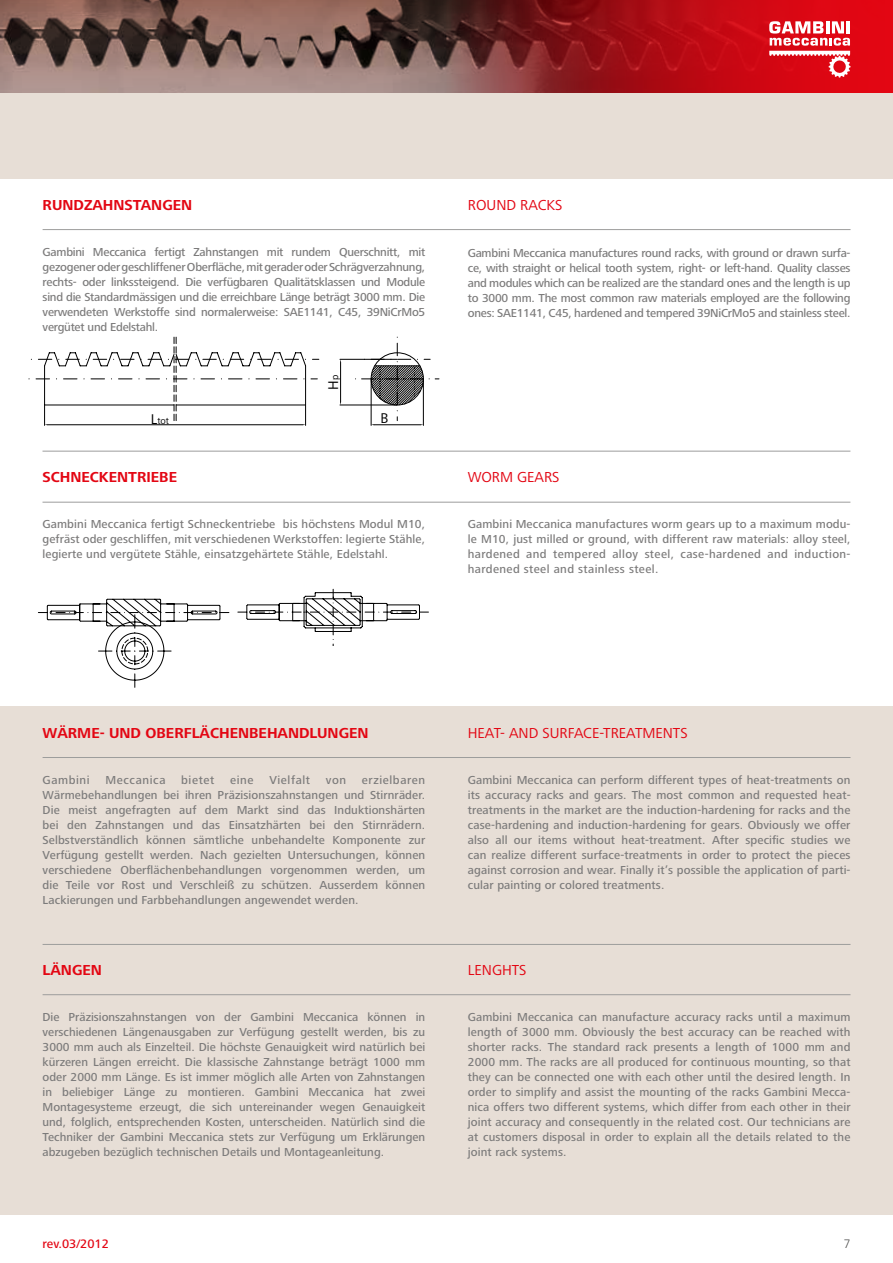
<style>
.page{position:relative;width:893px;height:1263px;background:#fff}
.page>*{position:absolute;margin:0;border:0;box-sizing:border-box;transform-origin:0 0}
.t1{font:700 15px "Frutiger Next LT";color:#e30613}
.t2{font:15px "Frutiger Next LT";letter-spacing:.105em;color:#e30613}
.t3{font:14.7px "Frutiger Next LT";color:#000}
.t4{font:500 12.75px "Frutiger Next LT";color:#e30613}
.t5{font:300 12.75px "Frutiger Next LT";color:#4a4a49}
.t6{font:500 12px/15px "Frutiger Next LT";letter-spacing:.01em;color:#7c7b7b;text-align:justify}
.t7{font:500 12px "Frutiger Next LT";letter-spacing:.05em;color:#7c7b7b}
.t8{font:9.75px "Frutiger Next LT";color:#000}
.s1{font-size:9.75px}
.s2{font-size:14.7px}
</style>
<div class="page">
<svg style="left:0;top:0;width:447px;height:94px;background:#81665f"></svg>
<svg style="left:447px;top:0;width:446px;height:94px;background:#a5171e"></svg>
<svg style="left:769px;top:21px;width:81px;height:57px"></svg>
<div style="left:0;top:94px;width:893px;height:85px;background:#e7ded6"></div>
<hr style="left:43px;top:229px;width:807px;height:1px;background:#9d9d9c">
<hr style="left:43px;top:502px;width:807px;height:1px;background:#9d9d9c">
<hr style="left:43px;top:451px;width:807px;height:1px;background:#9d9d9c">
<div style="left:0;top:706px;width:893px;height:509px;background:#e7ded6"></div>
<hr style="left:43px;top:757px;width:807px;height:1px;background:#9d9d9c">
<hr style="left:43px;top:994px;width:807px;height:1px;background:#9d9d9c">
<hr style="left:43px;top:944px;width:807px;height:1px;background:#9d9d9c">
<svg style="left:237px;top:588px;width:191px;height:58px"></svg>
<svg style="left:38px;top:599px;width:191px;height:89px"></svg>
<svg style="left:29px;top:337px;width:290px;height:88px"></svg>
<svg style="left:355px;top:337px;width:84px;height:88px"></svg>
<hr style="left:340px;top:362px;width:1px;height:40px;background:#000">
<hr style="left:340px;top:359px;width:57px;height:1px;background:#000">
<hr style="left:340px;top:405px;width:57px;height:1px;background:#000">
<p class="t1" style="left:43px;top:196px;width:151px">RUNDZAHNSTANGEN</p>
<p class="t6" style="left:43px;top:244px;width:384px">Gambini Meccanica fertigt Zahnstangen mit rundem Querschnitt, mit gezogener oder geschliffener Oberfläche, mit gerader oder Schrägverzahnung, rechts- oder linkssteigend. Die verfügbaren Qualitätsklassen und Module sind die Standardmässigen und die erreichbare Länge beträgt 3000 mm. Die verwendeten Werkstoffe sind normalerweise: SAE1141, C45, 39NiCrMo5 vergütet und Edelstahl.</p>
<p class="t3" style="left:325px;top:390px;width:16px;rotate:-90deg">H<span class="s1">P</span></p>
<p class="t8" style="left:151px;top:415px;width:20px"><span class="s2">L</span>TOT</p>
<p class="t3" style="left:380px;top:410px;width:10px">B</p>
<p class="t1" style="left:43px;top:469px;width:136px">SCHNECKENTRIEBE</p>
<p class="t6" style="left:43px;top:517px;width:384px">Gambini Meccanica fertigt Schneckentriebe bis höchstens Modul M10, gefräst oder geschliffen, mit verschiedenen Werkstoffen: legierte Stähle, legierte und vergütete Stähle, einsatzgehärtete Stähle, Edelstahl.</p>
<p class="t2" style="left:468px;top:196px;width:87px">ROUND RACKS</p>
<p class="t6" style="left:468px;top:245px;width:384px">Gambini Meccanica manufactures round racks, with ground or drawn surfa&shy;ce, with straight or helical tooth system, right- or left-hand. Quality classes and modules which can be realized are the standard ones and the length is up to 3000 mm. The most common raw materials employed are the following ones: SAE1141, C45, hardened and tempered 39NiCrMo5 and stainless steel.</p>
<p class="t2" style="left:468px;top:469px;width:92px">WORM GEARS</p>
<p class="t6" style="left:468px;top:516px;width:384px">Gambini Meccanica manufactures worm gears up to a maximum modu&shy;le M10, just milled or ground, with different raw materials: alloy steel, hardened and tempered alloy steel, case-hardened and induction&shy;hardened steel and stainless steel.</p>
<p class="t1" style="left:43px;top:724px;width:328px">WÄRME- UND OBERFLÄCHENBEHANDLUNGEN</p>
<p class="t2" style="left:468px;top:724px;width:169px">H EAT- AND SURFACE-TREATM</p>
<p class="t2" style="left:655px;top:724px;width:26px">ENTS</p>
<p class="t7" style="left:43px;top:773px;width:49px">Gambini</p>
<p class="t7" style="left:105px;top:773px;width:62px">Meccanica</p>
<p class="t6" style="left:181px;top:772px;width:35px">bietet</p>
<p class="t6" style="left:230px;top:772px;width:25px">eine</p>
<p class="t7" style="left:269px;top:773px;width:42px">Vielfalt</p>
<p class="t6" style="left:326px;top:772px;width:22px">von</p>
<p class="t6" style="left:43px;top:772px;width:384px;text-indent:319px">erzielbaren Wärmebehandlungen bei ihren Präzisionszahnstangen und Stirnräder.<br>Die meist angefragten auf dem Markt sind das Induktionshärten bei den Zahnstangen und das Einsatzhärten bei den Stirnrädern.<br>Selbstverständlich können sämtliche unbehandelte Komponente zur Verfügung gestellt werden. Nach gezielten Untersuchungen, können verschiedene Oberflächenbehandlungen vorgenommen werden, um die Teile vor Rost und Verschleiß zu schützen. Ausserdem können Lackierungen und Farbbehandlungen angewendet werden.</p>
<p class="t6" style="left:468px;top:772px;width:384px">Gambini Meccanica can perform different types of heat-treatments on its accuracy racks and gears. The most common and requested heat&shy;treatments in the market are the induction-hardening for racks and the case-hardening and induction-hardening for gears. Obviously we offer also all our items without heat-treatment. After specific studies we can realize different surface-treatments in order to protect the pieces against corrosion and wear. Finally it’s possible the application of parti&shy;cular painting or colored treatments.</p>
<p class="t1" style="left:43px;top:961px;width:61px">LÄNGEN</p>
<p class="t2" style="left:468px;top:961px;width:52px">LENGHTS</p>
<p class="t6" style="left:43px;top:1009px;width:384px">Die Präzisionszahnstangen von der Gambini Meccanica können in verschiedenen Längenausgaben zur Verfügung gestellt werden, bis zu 3000 mm auch als Einzelteil. Die höchste Genauigkeit wird natürlich bei kürzeren Längen erreicht. Die klassische Zahnstange beträgt 1000 mm oder 2000 mm Länge. Es ist immer möglich alle Arten von Zahnstangen in beliebiger Länge zu montieren. Gambini Meccanica hat zwei Montagesysteme erzeugt, die sich untereinander wegen Genauigkeit und, folglich, entsprechenden Kosten, unterscheiden. Natürlich sind die Techniker der Gambini Meccanica stets zur Verfügung um Erklärungen abzugeben bezüglich technischen Details und Montageanleitung.</p>
<p class="t6" style="left:468px;top:1009px;width:384px">Gambini Meccanica can manufacture accuracy racks until a maximum length of 3000 mm. Obviously the best accuracy can be reached with shorter racks. The standard rack presents a length of 1000 mm and 2000 mm. The racks are all produced for continuous mounting, so that they can be connected one with each other until the desired length. In order to simplify and assist the mounting of the racks Gambini Mecca&shy;nica offers two different systems, which differ from each other in their joint accuracy and consequently in the related cost. Our technicians are at customers disposal in order to explain all the details related to the joint rack systems.</p>
<p class="t4" style="left:43px;top:1237px;width:68px">rev.03/2012</p>
<p class="t5" style="left:844px;top:1237px;width:8px">7</p>
</div>
